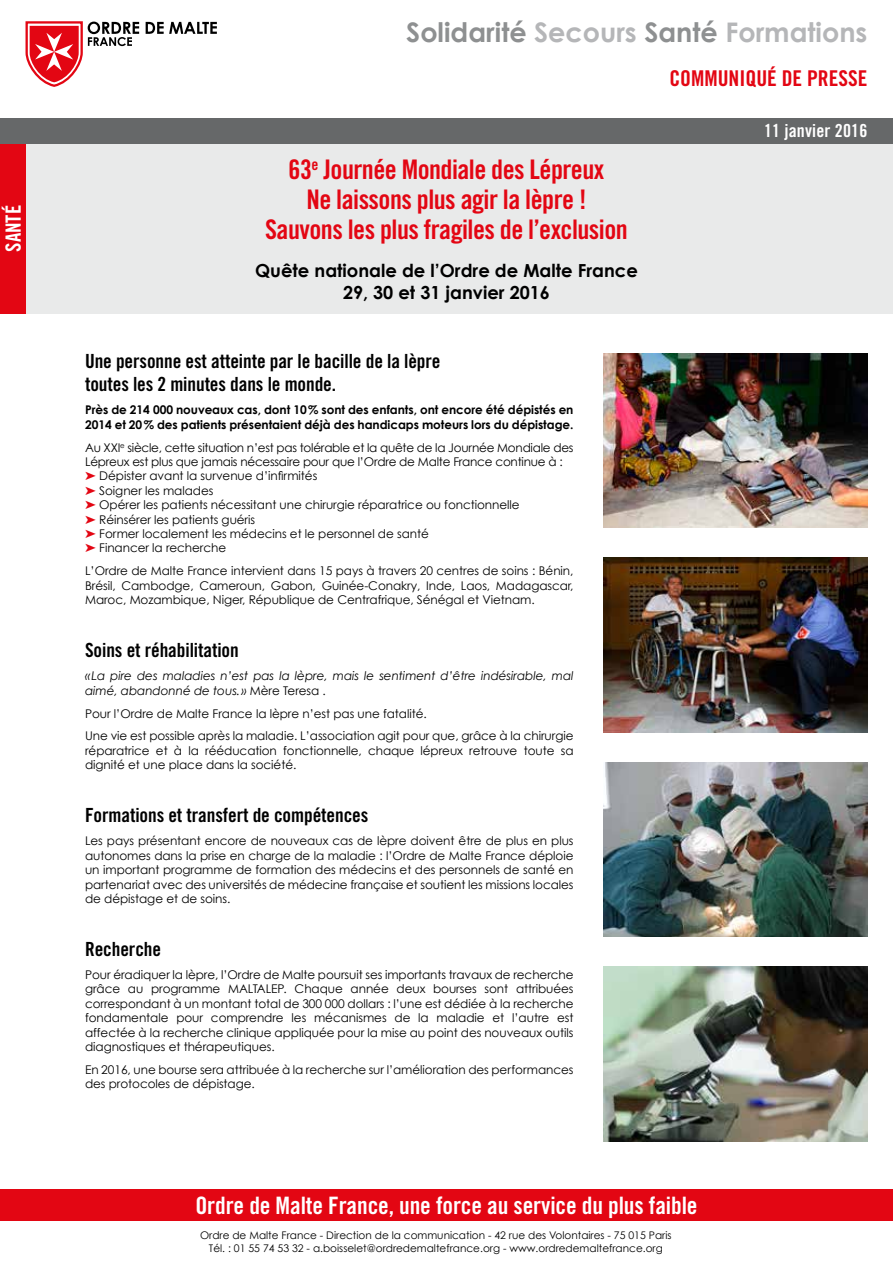
<style>
.page{position:relative;width:893px;height:1263px;background:#fff}
.page>*{position:absolute;margin:0;border:0;box-sizing:border-box;transform-origin:0 0}
.t1{font:27px/30px "Trade Gothic Bold Cond Twenty";letter-spacing:-.02em;color:#e30613;text-align:center}
.t2{font:700 27px "Century Gothic";color:#b5b6b8}
.t3{font:24px "Trade Gothic Bold Cond Twenty";letter-spacing:-.005em;color:#fff}
.t4{font:21.75px "Trade Gothic Bold Cond Twenty";color:#e30613}
.t5{font:21px "Trade Gothic Bold Cond Twenty";color:#fff}
.t6{font:19.5px/23.4px "Trade Gothic Bold Cond Twenty";letter-spacing:-.005em;color:#000}
.t7{font:700 18px/21.6px "Century Gothic";color:#000;text-align:center}
.t8{font:18px "Trade Gothic Bold Cond Twenty";letter-spacing:.01em;color:#fff}
.t9{font:12px/14.4px "Century Gothic";letter-spacing:-.005em;color:#000}
.t10{font:700 12px/14.4px "Century Gothic";letter-spacing:-.005em;color:#000}
.t11{font:italic 12px/14.4px "Century Gothic";letter-spacing:-.005em;color:#000}
.t12{font:10.5px/12.6px "Century Gothic";color:#000;text-align:center}
.s1{color:#8e9091}
.s2{color:#e30613}
.s3{font-style:normal}
</style>
<div class="page">
<div style="left:0;top:143px;width:893px;height:170px;background:#e9eaea"></div>
<svg style="left:146px;top:22px;width:71px;height:12px"></svg>
<svg style="left:26px;top:22px;width:113px;height:65px"></svg>
<div style="left:0;top:143px;width:26px;height:170px;background:#e30613"></div>
<div style="left:0;top:118px;width:893px;height:25px;background:#666869"></div>
<img style="left:603px;top:558px;width:264px;height:174px">
<img style="left:603px;top:762px;width:264px;height:174px">
<img style="left:603px;top:966px;width:264px;height:175px">
<img style="left:603px;top:353px;width:264px;height:174px">
<div style="left:0;top:1189px;width:893px;height:32px;background:#e30613"></div>
<h3 class="t5" style="left:1px;top:252px;width:48px;rotate:-90deg">SANTÉ</h3>
<h1 class="t2" style="left:406px;top:15px;width:463px"><span class="s1">Solidarité</span> Secours <span class="s1">Santé</span> Formations</h1>
<h1 class="t1" style="left:265px;top:154px;width:364px">63<sup>e</sup> Journée Mondiale des Lépreux<br>Ne laissons plus agir la lèpre !<br>Sauvons les plus fragiles de l’exclusion</h1>
<h3 class="t7" style="left:255px;top:260px;width:384px">Quête nationale de l’Ordre de Malte France<br>29, 30 et 31 janvier 2016</h3>
<h3 class="t6" style="left:85px;top:349px;width:357px">Une personne est atteinte par le bacille de la lèpre toutes les 2 minutes dans le monde.</h3>
<p class="t10" style="left:85px;top:402px;width:490px">Près de 214 000 nouveaux cas, dont 10% sont des enfants, ont encore été dépistés en<br>2014 et 20% des patients présentaient déjà des handicaps moteurs lors du dépistage.</p>
<p class="t9" style="left:85px;top:440px;width:490px">Au XXI<sup>e</sup> siècle, cette situation n’est pas tolérable et la quête de la Journée Mondiale des Lépreux est plus que jamais nécessaire pour que l’Ordre de Malte France continue à : <span class="s2">➤</span> Dépister avant la survenue d’infirmités<br><span class="s2">➤</span> Soigner les malades<br><span class="s2">➤</span> Opérer les patients nécessitant une chirurgie réparatrice ou fonctionnelle<br><span class="s2">➤</span> Réinsérer les patients guéris<br><span class="s2">➤</span> Former localement les médecins et le personnel de santé<br><span class="s2">➤</span> Financer la recherche</p>
<p class="t9" style="left:85px;top:564px;width:490px;text-align:justify">L’Ordre de Malte France intervient dans 15 pays à travers 20 centres de soins : Bénin, Brésil, Cambodge, Cameroun, Gabon, Guinée-Conakry, Inde, Laos, Madagascar, Maroc, Mozambique, Niger, République de Centrafrique, Sénégal et Vietnam.</p>
<h3 class="t6" style="left:85px;top:638px;width:155px">Soins et réhabilitation</h3>
<p class="t11" style="left:85px;top:668px;width:490px">«La pire des maladies n’est pas la lèpre, mais le sentiment d’être indésirable, mal aimé, abandonné de tous. » <span class="s3">Mère Teresa .</span></p>
<p class="t9" style="left:85px;top:701px;width:490px;line-height:23px">Pour l’Ordre de Malte France la lèpre n’est pas une fatalité.<br>Une vie est possible après la maladie. L’association agit pour que, grâce à la chirurgie</p>
<p class="t9" style="left:85px;top:743px;width:490px">réparatrice et à la rééducation fonctionnelle, chaque lépreux retrouve toute sa dignité et une place dans la société.</p>
<h3 class="t6" style="left:85px;top:804px;width:285px">Formations et transfert de compétences</h3>
<p class="t9" style="left:85px;top:834px;width:490px;text-align:justify">Les pays présentant encore de nouveaux cas de lèpre doivent être de plus en plus autonomes dans la prise en charge de la maladie : l’Ordre de Malte France déploie un important programme de formation des médecins et des personnels de santé en partenariat avec des universités de médecine française et soutient les missions locales de dépistage et de soins.</p>
<h3 class="t6" style="left:85px;top:937px;width:78px">Recherche</h3>
<p class="t9" style="left:85px;top:967px;width:490px;text-align:justify">Pour éradiquer la lèpre, l’Ordre de Malte poursuit ses importants travaux de recherche grâce au programme MALTALEP. Chaque année deux bourses sont attribuées correspondant à un montant total de 300 000 dollars : l’une est dédiée à la recherche fondamentale pour comprendre les mécanismes de la maladie et l’autre est affectée à la recherche clinique appliquée pour la mise au point des nouveaux outils diagnostiques et thérapeutiques.</p>
<p class="t9" style="left:85px;top:1062px;width:490px">En 2016, une bourse sera attribuée à la recherche sur l’amélioration des performances des protocoles de dépistage.</p>
<h3 class="t4" style="left:669px;top:65px;width:200px">COMMUNIQUÉ DE PRESSE</h3>
<h3 class="t8" style="left:764px;top:120px;width:105px">11 janvier 2016</h3>
<h2 class="t3" style="left:195px;top:1191px;width:504px">Ordre de Malte France, une force au service du plus faible</h2>
<p class="t12" style="left:200px;top:1229px;width:473px">Ordre de Malte France - Direction de la communication - 42 rue des Volontaires - 75 015 Paris<br>Tél. : 01 55 74 53 32 - a.boisselet@ordredemaltefrance.org - www.ordredemaltefrance.org</p>
</div>
